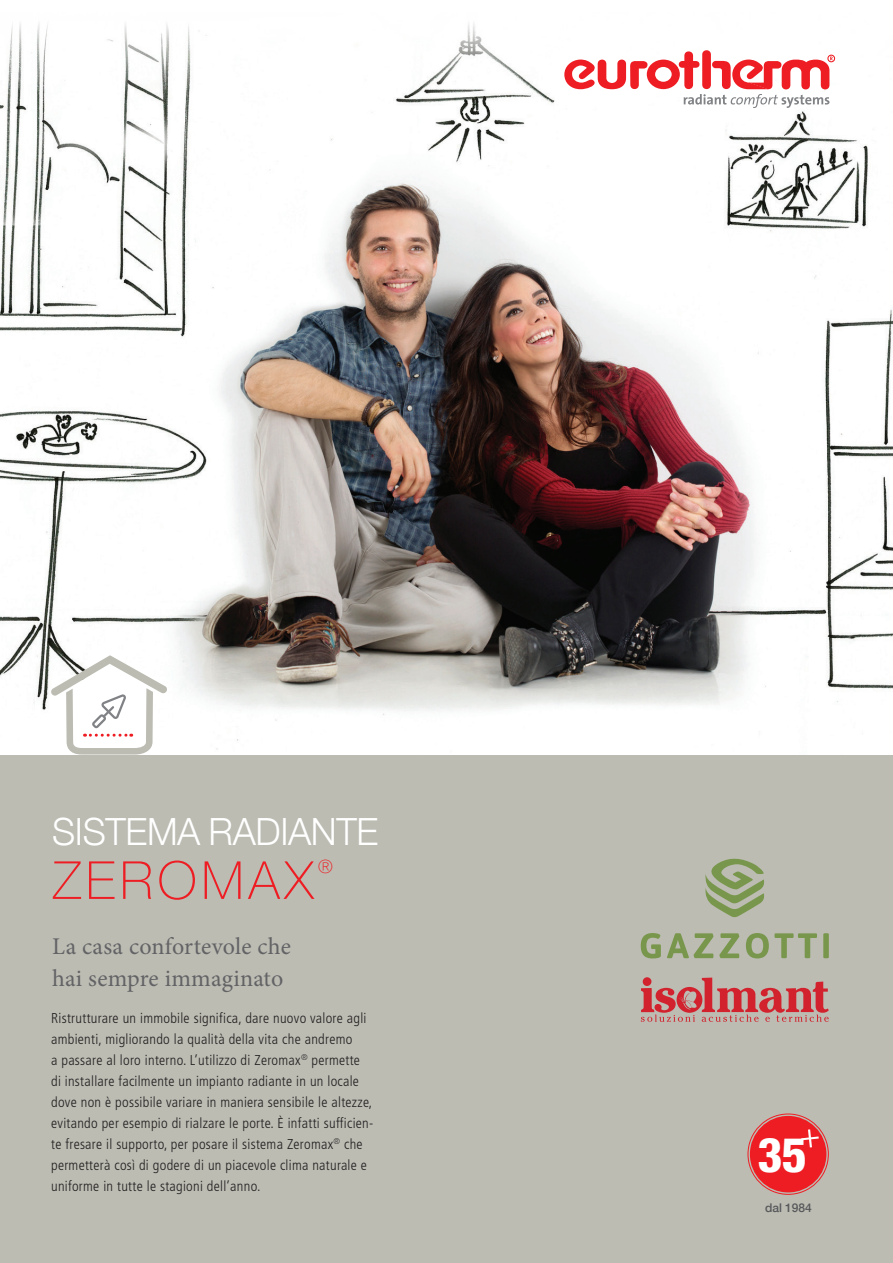
<style>
.page{position:relative;width:893px;height:1263px;background:#fff}
.page>*{position:absolute;margin:0;border:0;box-sizing:border-box;transform-origin:0 0}
.t1{font:100 52.5px "Helvetica Neue";letter-spacing:.09em;color:#ee1d23}
.t2{font:800 condensed 48px "Helvetica Neue";color:#fff}
.t3{font:300 37.5px "Helvetica Neue";letter-spacing:-.01em;color:#fff}
.t4{font:24px/31.7px "Minion Pro";letter-spacing:.005em;color:#636366}
.t5{font:100 18.3px "Helvetica Neue";color:#ee1d23}
.t6{font:300 condensed 14.25px/21px "Frutiger";letter-spacing:.02em;color:#231f20}
.t7{font:500 12px "Helvetica Neue";color:#57585a}
</style>
<div class="page">
<div style="left:0;top:359px;width:893px;height:904px;background:#bcbcb3"></div>
<img style="left:0;top:23px;width:893px;height:731px">
<svg style="left:564px;top:50px;width:269px;height:58px"></svg>
<div style="left:827px;top:55px;width:8px;height:7px;border:1px solid #ee1d23;border-radius:50%"></div>
<svg style="left:51px;top:655px;width:116px;height:99px"></svg>
<svg style="left:641px;top:933px;width:20px;height:25px"></svg>
<svg style="left:667px;top:933px;width:46px;height:25px"></svg>
<svg style="left:719px;top:933px;width:20px;height:25px"></svg>
<svg style="left:746px;top:933px;width:71px;height:25px"></svg>
<svg style="left:823px;top:933px;width:6px;height:25px"></svg>
<svg style="left:705px;top:859px;width:59px;height:59px"></svg>
<svg style="left:641px;top:977px;width:188px;height:45px"></svg>
<div style="left:748px;top:1114px;width:80px;height:80px;border:1px solid #ee1d23;border-radius:50%"></div>
<div style="left:750px;top:1116px;width:76px;height:76px;background:#ee1d23;border-radius:50%"></div>
<svg style="left:801px;top:1129px;width:18px;height:18px"></svg>
<p class="t3" style="left:52px;top:809px;width:328px">SISTEMA RADIANTE</p>
<p class="t1" style="left:53px;top:850px;width:262px">ZEROMAX</p>
<p class="t5" style="left:318px;top:856px;width:16px">®</p>
<p class="t4" style="left:52px;top:931px;width:240px">La casa confortevole che hai sempre immaginato</p>
<p class="t6" style="left:51px;top:1008px;width:324px">Ristrutturare un immobile significa, dare nuovo valore agli ambienti, migliorando la qualità della vita che andremo<br>a passare al loro interno. L’utilizzo di Zeromax<sup>®</sup> permette di installare facilmente un impianto radiante in un locale dove non è possibile variare in maniera sensibile le altezze, evitando per esempio di rialzare le porte. È infatti sufficien&shy;te fresare il supporto, per posare il sistema Zeromax<sup>®</sup> che permetterà così di godere di un piacevole clima naturale e uniforme in tutte le stagioni dell’anno.</p>
<p class="t2" style="left:757px;top:1125px;width:51px">35</p>
<p class="t7" style="left:765px;top:1200px;width:48px">dal 1984</p>
</div>
